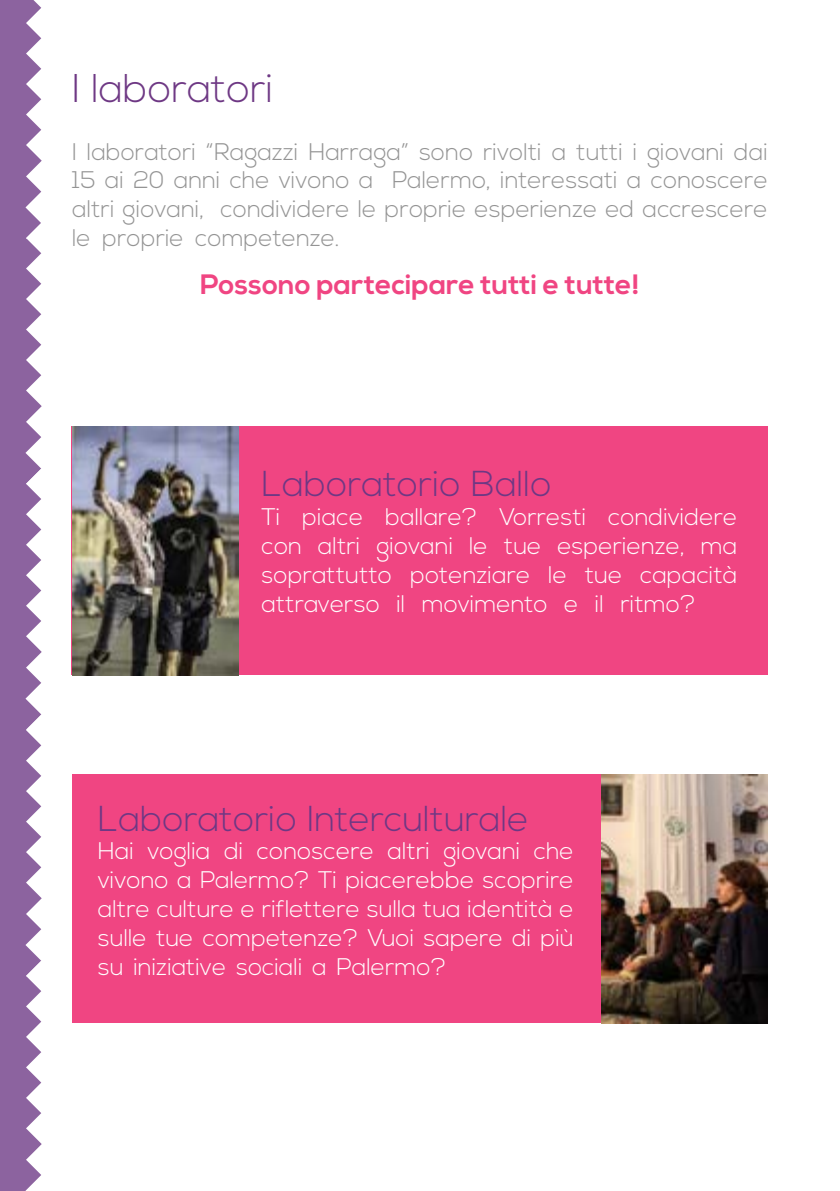
<style>
.page{position:relative;width:840px;height:1191px;background:#fff}
.page>*{position:absolute;margin:0;border:0;box-sizing:border-box;transform-origin:0 0}
.t1{font:300 40px "Nexa";color:#6e3884}
.t2{font:300 36px "Nexa";color:#6e3884}
.t3{font:700 28px "Nexa";color:#f04582}
.t4{font:300 24px/28.8px "Nexa";color:#fff;text-align:justify}
.t5{font:300 24px/28.8px "Nexa";color:#949494;text-align:justify}
</style>
<div class="page">
<div style="left:0;top:0;width:49px;height:1191px;background:#8c639f"></div>
<svg style="left:25px;top:0;width:47px;height:1191px"></svg>
<div style="left:72px;top:426px;width:695px;height:249px;background:#f04582"></div>
<div style="left:72px;top:774px;width:695px;height:249px;background:#f04582"></div>
<img style="left:72px;top:426px;width:166px;height:249px">
<img style="left:601px;top:774px;width:166px;height:249px">
<h1 class="t1" style="left:72px;top:65px;width:203px">I laboratori</h1>
<p class="t5" style="left:72px;top:138px;width:697px">I laboratori “Ragazzi Harraga” sono rivolti a tutti i giovani dai 15 ai 20 anni che vivono a Palermo, interessati a conoscere altri giovani, condividere le proprie esperienze ed accrescere le proprie competenze.</p>
<p class="t3" style="left:200px;top:268px;width:441px">Possono partecipare tutti e tutte!</p>
<h2 class="t2" style="left:261px;top:463px;width:291px">Laboratorio Ballo</h2>
<p class="t4" style="left:261px;top:503px;width:477px">Ti piace ballare? Vorresti condividere con altri giovani le tue esperienze, ma soprattutto potenziare le tue capacità attraverso il movimento e il ritmo?</p>
<h2 class="t2" style="left:98px;top:797px;width:432px">Laboratorio Interculturale</h2>
<p class="t4" style="left:98px;top:838px;width:477px">Hai voglia di conoscere altri giovani che vivono a Palermo? Ti piacerebbe scoprire altre culture e riflettere sulla tua identità e sulle tue competenze? Vuoi sapere di più su iniziative sociali a Palermo?</p>
</div>
